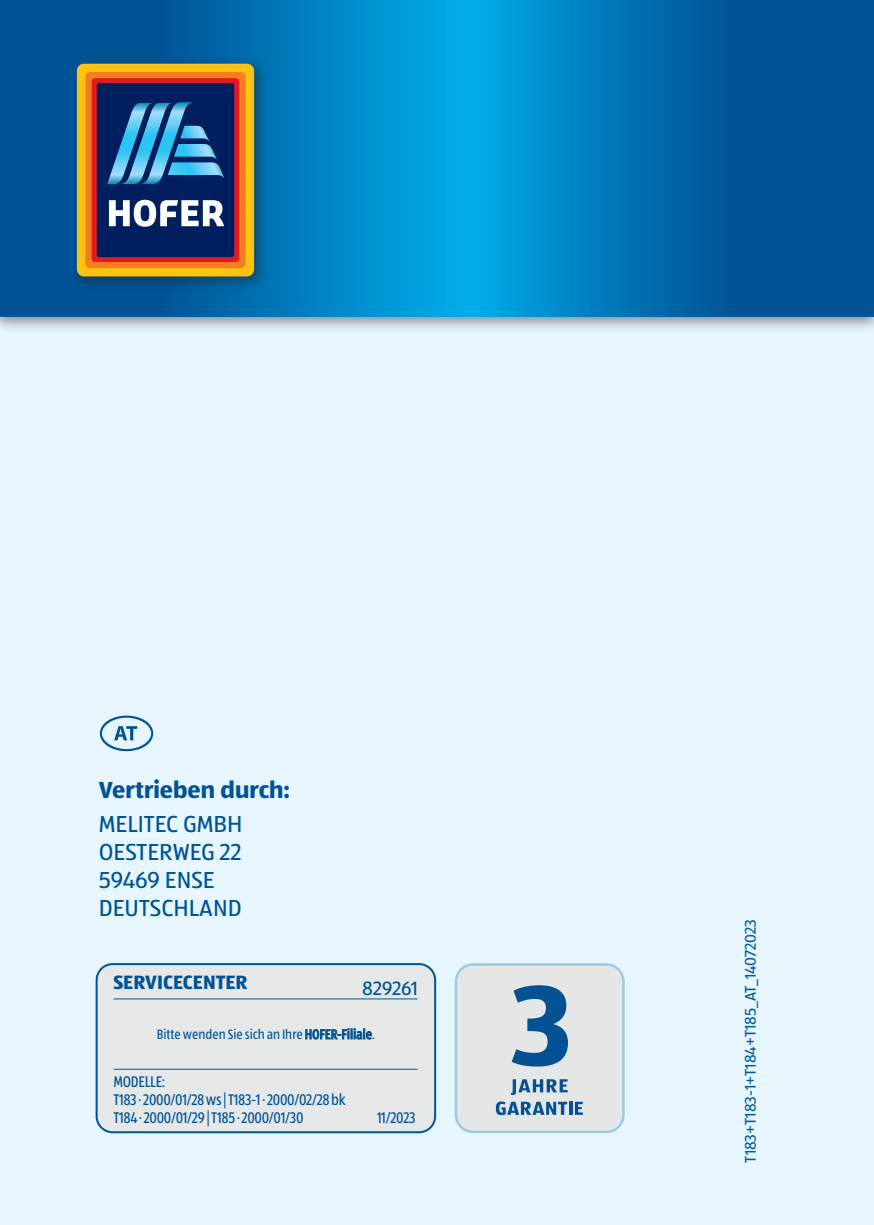
<style>
.page{position:relative;width:874px;height:1225px;background:#fff}
.page>*{position:absolute;margin:0;border:0;box-sizing:border-box;transform-origin:0 0}
.t1{font:24px/28px "ALDISUEDOT";color:#005495}
.t2{font:700 24px "ALDISUEDOT";color:#005495}
.t3{font:700 20px "ALDISUEDOT";color:#005495}
.t4{font:20px "ALDISUEDOT";letter-spacing:-.02em;color:#005495}
.t5{font:condensed 16px/18px "ALDISUEDOT";letter-spacing:-.02em;color:#005495}
.t6{font:16px "ALDISUEDOT";letter-spacing:-.005em;color:#005495}
.t7{font:condensed 14px "ALDISUEDOT";color:#005495}
</style>
<div class="page">
<div style="left:0;top:0;width:873px;height:1225px;background:#e6f6fc"></div>
<svg style="left:100px;top:715px;width:53px;height:36px"></svg>
<div style="left:97px;top:964px;width:338px;height:168px;background:#e5e8e7;border-radius:16px"></div>
<div style="left:96px;top:963px;width:340px;height:170px;border:2px solid #005495;border-radius:16px"></div>
<hr style="left:114px;top:998px;width:303px;height:1px;background:#005495">
<hr style="left:114px;top:1068px;width:303px;height:1px;background:#005495">
<div style="left:456px;top:964px;width:167px;height:167px;background:#e5e6e6;border-radius:17px"></div>
<div style="left:454px;top:963px;width:170px;height:170px;border:2px solid #9ccbe6;border-radius:17px"></div>
<svg style="left:510px;top:1079px;width:57px;height:16px"></svg>
<svg style="left:495px;top:1101px;width:72px;height:14px"></svg>
<svg style="left:569px;top:1101px;width:3px;height:13px"></svg>
<svg style="left:574px;top:1101px;width:8px;height:13px"></svg>
<svg style="left:511px;top:985px;width:56px;height:81px"></svg>
<div style="left:0;top:0;width:873px;height:333px;background:#231f20;opacity:.5"></div>
<svg style="left:0;top:0;width:873px;height:317px;background:#0074b4"></svg>
<div style="left:69px;top:56px;width:201px;height:237px;background:#231f20;opacity:.5"></div>
<div style="left:77px;top:64px;width:177px;height:212px;background:#fec210;border-radius:7px"></div>
<div style="left:85px;top:72px;width:160px;height:196px;background:#f47d21;border-radius:5px"></div>
<svg style="left:92px;top:78px;width:147px;height:184px;background:#da1a22"></svg>
<div style="left:97px;top:83px;width:137px;height:174px;background:#011e5f;border-radius:3px"></div>
<svg style="left:109px;top:200px;width:115px;height:27px"></svg>
<svg style="left:107px;top:102px;width:117px;height:82px"></svg>
<p class="t2" style="left:99px;top:773px;width:193px">Vertrieben durch:</p>
<p class="t1" style="left:99px;top:809px;width:145px">MELITEC GMBH<br>OESTERWEG 22<br>59469 ENSE<br>DEUTSCHLAND</p>
<p class="t3" style="left:113px;top:969px;width:136px">SERVICECENTER</p>
<p class="t4" style="left:362px;top:975px;width:57px">829261</p>
<p class="t7" style="left:157px;top:1025px;width:220px">Bitte wenden Sie sich an Ihre HOFER-Filiale.</p>
<p class="t5" style="left:113px;top:1072px;width:234px">MODELLE:<br>T183 · 2000/01/28 ws | T183-1 · 2000/02/28 bk<br>T184 · 2000/01/29 | T185 · 2000/01/30</p>
<p class="t5" style="left:377px;top:1108px;width:40px">11/2023</p>
<p class="t6" style="left:739px;top:1162px;width:245px;rotate:-90deg">T183+T183-1+T184+T185_AT_14072023</p>
</div>
